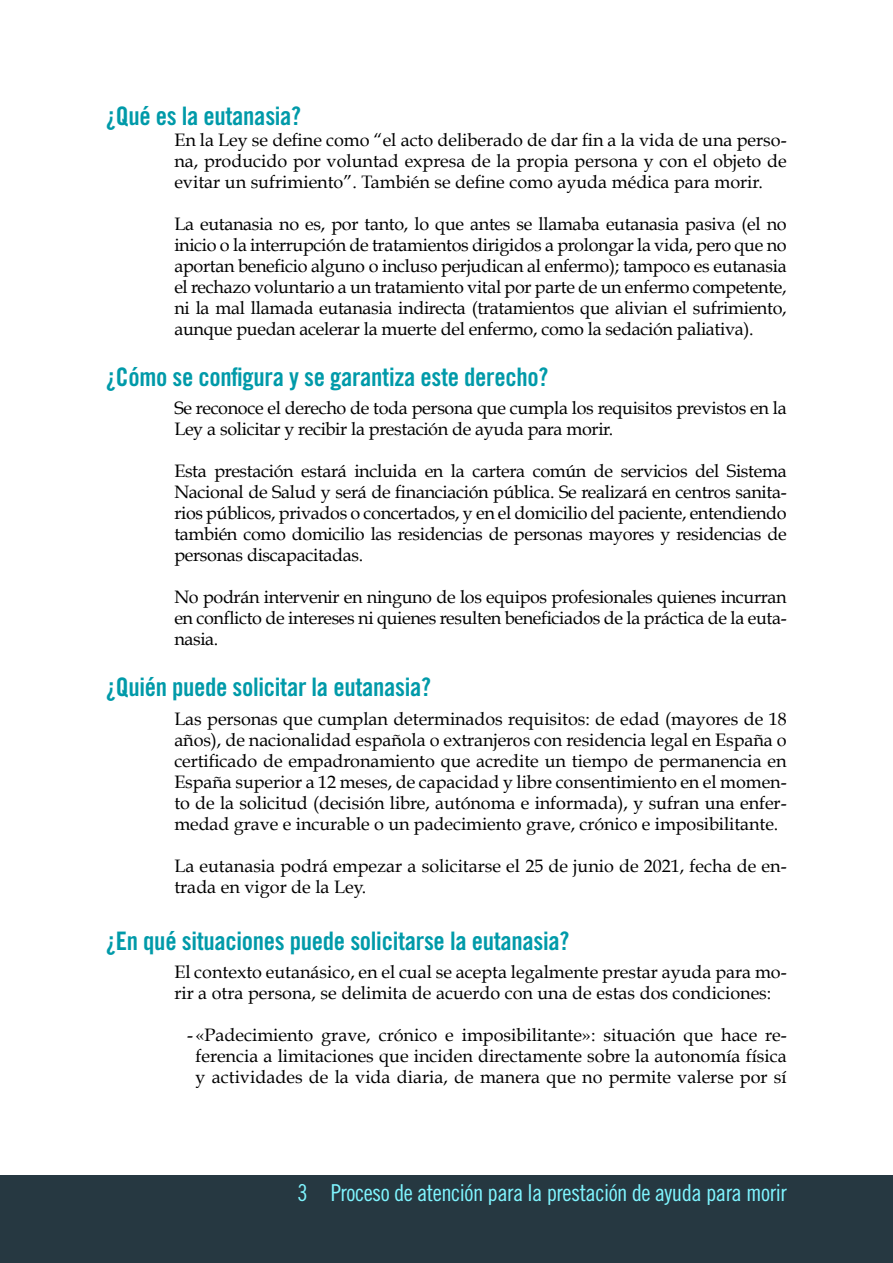
<style>
.page{position:relative;width:893px;height:1263px;background:#fff}
.page>*{position:absolute;margin:0;border:0;box-sizing:border-box;transform-origin:0 0}
.t1{font:25.5px "Trade Gothic LT Std Bd Cn 20";letter-spacing:-.01em;color:#009aa9}
.t2{font:23.25px "Trade Gothic LT Std Cn 18";letter-spacing:-.02em;color:#7ff5ff}
.t3{font:18px/21px "Book Antiqua";color:#000;text-align:justify}
.t4{font:18px/21px "Book Antiqua";letter-spacing:-.02em;color:#000}
</style>
<div class="page">
<div style="left:0;top:1175px;width:893px;height:88px;background:#263841"></div>
<h1 class="t1" style="left:106px;top:106px;width:196px">¿Qué es la eutanasia?</h1>
<p class="t3" style="left:174px;top:131px;width:614px">En la Ley se define como “el acto deliberado de dar fin a la vida de una perso&shy;na, producido por voluntad expresa de la propia persona y con el objeto de evitar un sufrimiento”. También se define como ayuda médica para morir.</p>
<p class="t3" style="left:174px;top:215px;width:614px">La eutanasia no es, por tanto, lo que antes se llamaba eutanasia pasiva (el no inicio o la interrupción de tratamientos dirigidos a prolongar la vida, pero que no aportan beneficio alguno o incluso perjudican al enfermo); tampoco es eutanasia el rechazo voluntario a un tratamiento vital por parte de un enfermo competente, ni la mal llamada eutanasia indirecta (tratamientos que alivian el sufrimiento, aunque puedan acelerar la muerte del enfermo, como la sedación paliativa).</p>
<h1 class="t1" style="left:106px;top:367px;width:444px">¿Cómo se configura y se garantiza este derecho?</h1>
<p class="t4" style="left:174px;top:400px;width:614px">Se reconoce el derecho de toda persona que cumpla los requisitos previstos en la<br>Ley a solicitar y recibir la prestación de ayuda para morir.</p>
<p class="t3" style="left:174px;top:463px;width:614px">Esta prestación estará incluida en la cartera común de servicios del Sistema Nacional de Salud y será de financiación pública. Se realizará en centros sanita&shy;rios públicos, privados o concertados, y en el domicilio del paciente, entendiendo también como domicilio las residencias de personas mayores y residencias de personas discapacitadas.</p>
<p class="t3" style="left:174px;top:589px;width:614px">No podrán intervenir en ninguno de los equipos profesionales quienes incurran en conflicto de intereses ni quienes resulten beneficiados de la práctica de la euta&shy;nasia.</p>
<h1 class="t1" style="left:106px;top:678px;width:326px">¿Quién puede solicitar la eutanasia?</h1>
<p class="t3" style="left:174px;top:710px;width:614px">Las personas que cumplan determinados requisitos: de edad (mayores de 18 años), de nacionalidad española o extranjeros con residencia legal en España o certificado de empadronamiento que acredite un tiempo de permanencia en España superior a 12 meses, de capacidad y libre consentimiento en el momen&shy;to de la solicitud (decisión libre, autónoma e informada), y sufran una enfer&shy;medad grave e incurable o un padecimiento grave, crónico e imposibilitante.</p>
<p class="t3" style="left:174px;top:857px;width:614px">La eutanasia podrá empezar a solicitarse el 25 de junio de 2021, fecha de en&shy;trada en vigor de la Ley.</p>
<h1 class="t1" style="left:106px;top:931px;width:465px">¿En qué situaciones puede solicitarse la eutanasia?</h1>
<p class="t3" style="left:174px;top:964px;width:614px">El contexto eutanásico, en el cual se acepta legalmente prestar ayuda para mo&shy;rir a otra persona, se delimita de acuerdo con una de estas dos condiciones:</p>
<p class="t3" style="left:187px;top:1027px;width:601px;text-align:center">- «Padecimiento grave, crónico e imposibilitante»: situación que hace re&shy;ferencia a limitaciones que inciden directamente sobre la autonomía física y actividades de la vida diaria, de manera que no permite valerse por sí</p>
<p class="t2" style="left:298px;top:1184px;width:491px">3 Proceso de atención para la prestación de ayuda para morir</p>
</div>
